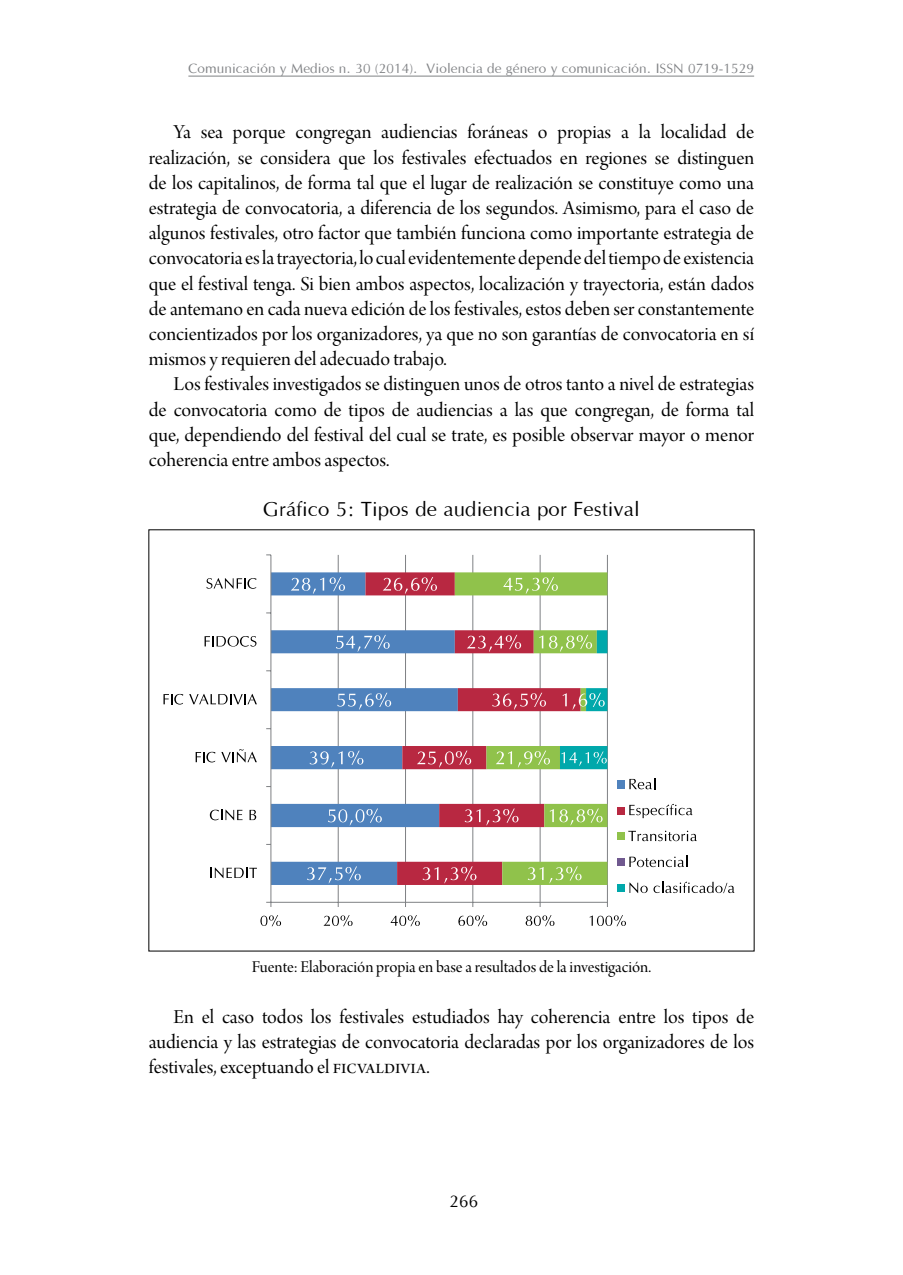
<style>
.page{position:relative;width:903px;height:1275px;background:#fff}
.page>*{position:absolute;margin:0;border:0;box-sizing:border-box;transform-origin:0 0}
.t1{font:21px/25.2px "Arno Pro Display";letter-spacing:.015em;color:#000;text-align:justify}
.t2{font:21px "Optane";color:#000}
.t3{font:17.5px "Arno Pro Display";letter-spacing:.005em;color:#000}
.t4{font:17.5px "Optane";color:#000}
.t5{font:14px "Optane";color:#808285}
</style>
<div class="page">
<hr style="left:188px;top:76px;width:566px;height:1px;background:#808285">
<hr style="left:607px;top:555px;width:1px;height:347px;background:#808285">
<hr style="left:540px;top:555px;width:1px;height:347px;background:#808285">
<hr style="left:472px;top:555px;width:1px;height:347px;background:#808285">
<hr style="left:405px;top:555px;width:1px;height:347px;background:#808285">
<hr style="left:338px;top:555px;width:1px;height:347px;background:#808285">
<svg style="left:271px;top:572px;width:94px;height:313px"></svg>
<svg style="left:365px;top:572px;width:90px;height:313px"></svg>
<svg style="left:455px;top:572px;width:152px;height:313px"></svg>
<hr style="left:271px;top:902px;width:336px;height:1px;background:#808285">
<hr style="left:270px;top:555px;width:1px;height:347px;background:#808285">
<svg style="left:307px;top:866px;width:54px;height:17px"></svg>
<svg style="left:328px;top:808px;width:54px;height:17px"></svg>
<svg style="left:310px;top:751px;width:53px;height:17px"></svg>
<svg style="left:337px;top:693px;width:54px;height:17px"></svg>
<svg style="left:336px;top:635px;width:54px;height:17px"></svg>
<svg style="left:291px;top:577px;width:33px;height:17px"></svg>
<svg style="left:330px;top:577px;width:15px;height:14px"></svg>
<svg style="left:423px;top:867px;width:15px;height:13px"></svg>
<svg style="left:444px;top:866px;width:32px;height:17px"></svg>
<svg style="left:465px;top:809px;width:15px;height:13px"></svg>
<svg style="left:486px;top:808px;width:32px;height:17px"></svg>
<svg style="left:383px;top:577px;width:54px;height:17px"></svg>
<svg style="left:528px;top:866px;width:53px;height:17px"></svg>
<svg style="left:550px;top:808px;width:52px;height:17px"></svg>
<svg style="left:503px;top:577px;width:55px;height:17px"></svg>
<svg style="left:417px;top:630px;width:190px;height:139px"></svg>
<svg style="left:260px;top:915px;width:21px;height:11px"></svg>
<svg style="left:324px;top:915px;width:29px;height:11px"></svg>
<svg style="left:390px;top:915px;width:30px;height:11px"></svg>
<svg style="left:458px;top:915px;width:29px;height:11px"></svg>
<svg style="left:526px;top:915px;width:28px;height:11px"></svg>
<svg style="left:589px;top:915px;width:37px;height:11px"></svg>
<svg style="left:210px;top:867px;width:47px;height:11px"></svg>
<svg style="left:210px;top:810px;width:32px;height:10px"></svg>
<svg style="left:250px;top:810px;width:6px;height:10px"></svg>
<svg style="left:196px;top:752px;width:19px;height:10px"></svg>
<svg style="left:221px;top:749px;width:36px;height:13px"></svg>
<svg style="left:163px;top:694px;width:20px;height:11px"></svg>
<svg style="left:189px;top:694px;width:68px;height:10px"></svg>
<svg style="left:205px;top:636px;width:51px;height:11px"></svg>
<svg style="left:206px;top:578px;width:50px;height:11px"></svg>
<div style="left:617px;top:780px;width:7px;height:9px;background:#4f82bd"></div>
<svg style="left:629px;top:778px;width:26px;height:11px"></svg>
<div style="left:617px;top:807px;width:7px;height:7px;background:#b82841"></div>
<svg style="left:629px;top:804px;width:63px;height:14px"></svg>
<div style="left:617px;top:832px;width:7px;height:8px;background:#90c24b"></div>
<svg style="left:628px;top:831px;width:69px;height:10px"></svg>
<div style="left:617px;top:858px;width:7px;height:8px;background:#70598f"></div>
<svg style="left:629px;top:856px;width:58px;height:11px"></svg>
<div style="left:617px;top:884px;width:7px;height:8px;background:#00a8ab"></div>
<svg style="left:629px;top:882px;width:105px;height:11px"></svg>
<p class="t5" style="left:188px;top:61px;width:567px">Comunicación y Medios n. 30 (2014). Violencia de género y comunicación. ISSN 0719-1529</p>
<p class="t1" style="left:149px;top:121px;width:607px;text-indent:25px">Ya sea porque congregan audiencias foráneas o propias a la localidad de realización, se considera que los festivales efectuados en regiones se distinguen de los capitalinos, de forma tal que el lugar de realización se constituye como una estrategia de convocatoria, a diferencia de los segundos. Asimismo, para el caso de algunos festivales, otro factor que también funciona como importante estrategia de convocatoria es la trayectoria, lo cual evidentemente depende del tiempo de existencia que el festival tenga. Si bien ambos aspectos, localización y trayectoria, están dados de antemano en cada nueva edición de los festivales, estos deben ser constantemente concientizados por los organizadores, ya que no son garantías de convocatoria en sí mismos y requieren del adecuado trabajo.</p>
<p class="t1" style="left:149px;top:373px;width:607px;text-indent:25px">Los festivales investigados se distinguen unos de otros tanto a nivel de estrategias de convocatoria como de tipos de audiencias a las que congregan, de forma tal que, dependiendo del festival del cual se trate, es posible observar mayor o menor coherencia entre ambos aspectos.</p>
<p class="t2" style="left:263px;top:497px;width:378px">Gráfico 5: Tipos de audiencia por Festival</p>
<p class="t3" style="left:252px;top:957px;width:401px">Fuente: Elaboración propia en base a resultados de la investigación.</p>
<p class="t1" style="left:149px;top:1005px;width:607px;text-indent:25px">En el caso todos los festivales estudiados hay coherencia entre los tipos de audiencia y las estrategias de convocatoria declaradas por los organizadores de los festivales, exceptuando el ficvaldivia.</p>
<p class="t4" style="left:449px;top:1190px;width:30px">266</p>
</div>
